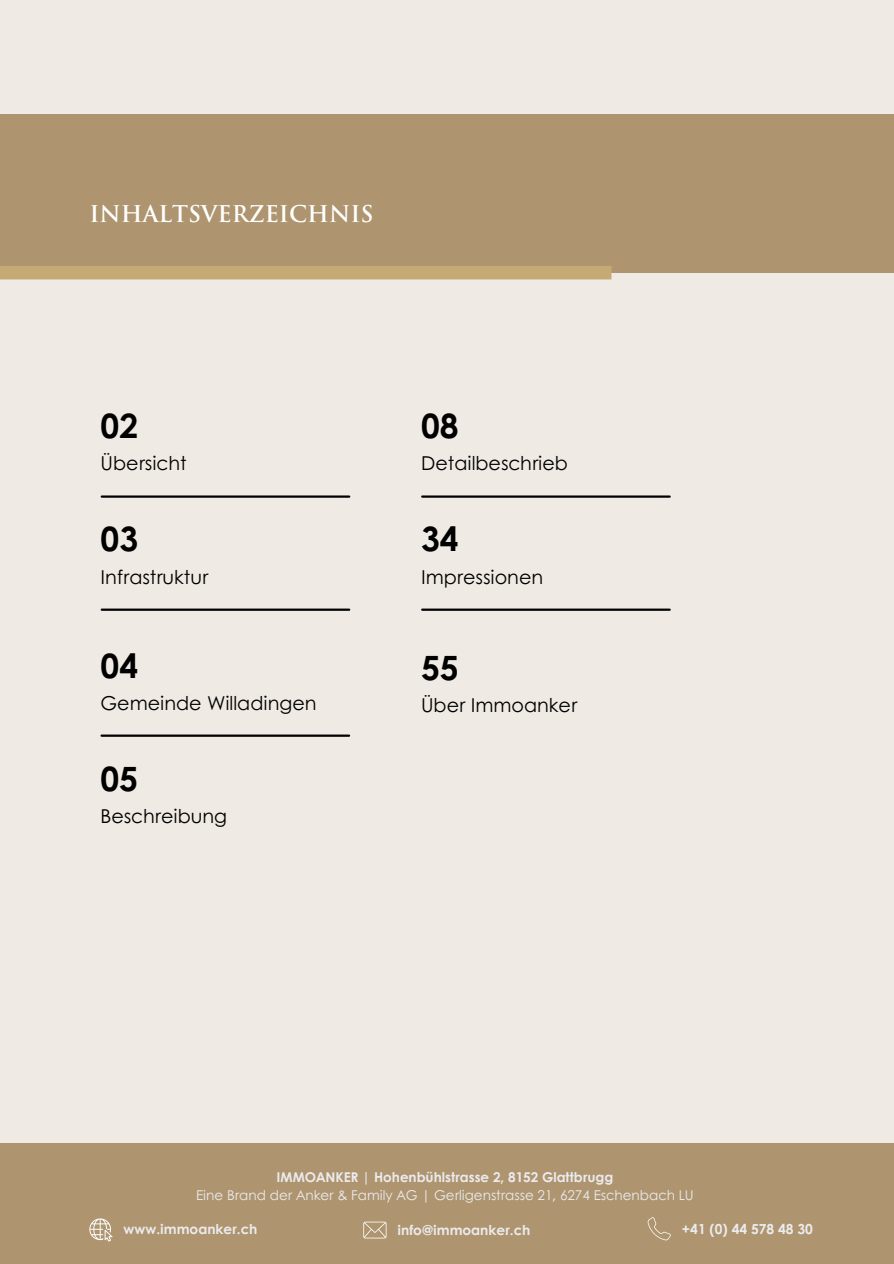
<style>
.page{position:relative;width:894px;height:1264px;background:#fff}
.page>*{position:absolute;margin:0;border:0;box-sizing:border-box;transform-origin:0 0}
.t1{font:700 33.45px "Century Gothic";color:#000}
.t2{font:700 22.5px "Trajan Pro";color:#fff}
.t3{font:19.2px "Century Gothic";color:#000}
.t4{font:700 13.8px "Century Gothic";color:#ebebee}
.t5{font:700 13.65px "Century Gothic";color:#ebebee}
.t6{font:13.5px "Century Gothic";color:#ebebee}
.t7{font:700 13.5px "Century Gothic";color:#ebebee}
</style>
<div class="page">
<div style="left:0;top:0;width:893px;height:1263px;background:#efeae3"></div>
<div style="left:0;top:115px;width:893px;height:158px;background:#ae9570"></div>
<div style="left:0;top:266px;width:611px;height:13px;background:#c6aa76"></div>
<div style="left:0;top:1143px;width:893px;height:120px;background:#ae9570"></div>
<svg style="left:89px;top:1218px;width:23px;height:23px"></svg>
<svg style="left:363px;top:1221px;width:23px;height:17px"></svg>
<svg style="left:647px;top:1217px;width:23px;height:23px"></svg>
<hr style="left:102px;top:495px;width:247px;height:2px;background:#000">
<hr style="left:422px;top:495px;width:247px;height:2px;background:#000">
<hr style="left:102px;top:608px;width:247px;height:3px;background:#000">
<hr style="left:422px;top:608px;width:247px;height:3px;background:#000">
<hr style="left:101px;top:734px;width:248px;height:2px;background:#000">
<p class="t2" style="left:89px;top:205px;width:286px">INHALTSVERZEICHNIS</p>
<h1 class="t1" style="left:101px;top:401px;width:39px">02</h1>
<p class="t3" style="left:101px;top:449px;width:87px">Übersicht</p>
<h1 class="t1" style="left:101px;top:514px;width:39px">03</h1>
<p class="t3" style="left:101px;top:562px;width:109px">Infrastruktur</p>
<h1 class="t1" style="left:101px;top:640px;width:39px">04</h1>
<p class="t3" style="left:101px;top:688px;width:217px">Gemeinde Willadingen</p>
<h1 class="t1" style="left:100px;top:753px;width:39px">05</h1>
<p class="t3" style="left:100px;top:801px;width:128px">Beschreibung</p>
<h1 class="t1" style="left:421px;top:401px;width:39px">08</h1>
<p class="t3" style="left:421px;top:449px;width:148px">Detailbeschrieb</p>
<h1 class="t1" style="left:421px;top:514px;width:39px">34</h1>
<p class="t3" style="left:421px;top:562px;width:124px">Impressionen</p>
<h1 class="t1" style="left:421px;top:642px;width:39px">55</h1>
<p class="t3" style="left:421px;top:690px;width:158px">Über Immoanker</p>
<p class="t7" style="left:276px;top:1166px;width:338px">IMMOANKER | Hohenbü hlstrasse 2, 8152 Glattbrugg</p>
<p class="t6" style="left:196px;top:1184px;width:499px">Eine Brand der Anker &amp; Family AG | Gerligenstrasse 21, 6274 Eschenbach LU</p>
<p class="t5" style="left:124px;top:1218px;width:135px">www.immoanker.ch</p>
<p class="t5" style="left:397px;top:1219px;width:134px">info@immoanker.ch</p>
<p class="t4" style="left:681px;top:1218px;width:132px">+41 (0) 44 578 48 30</p>
</div>
